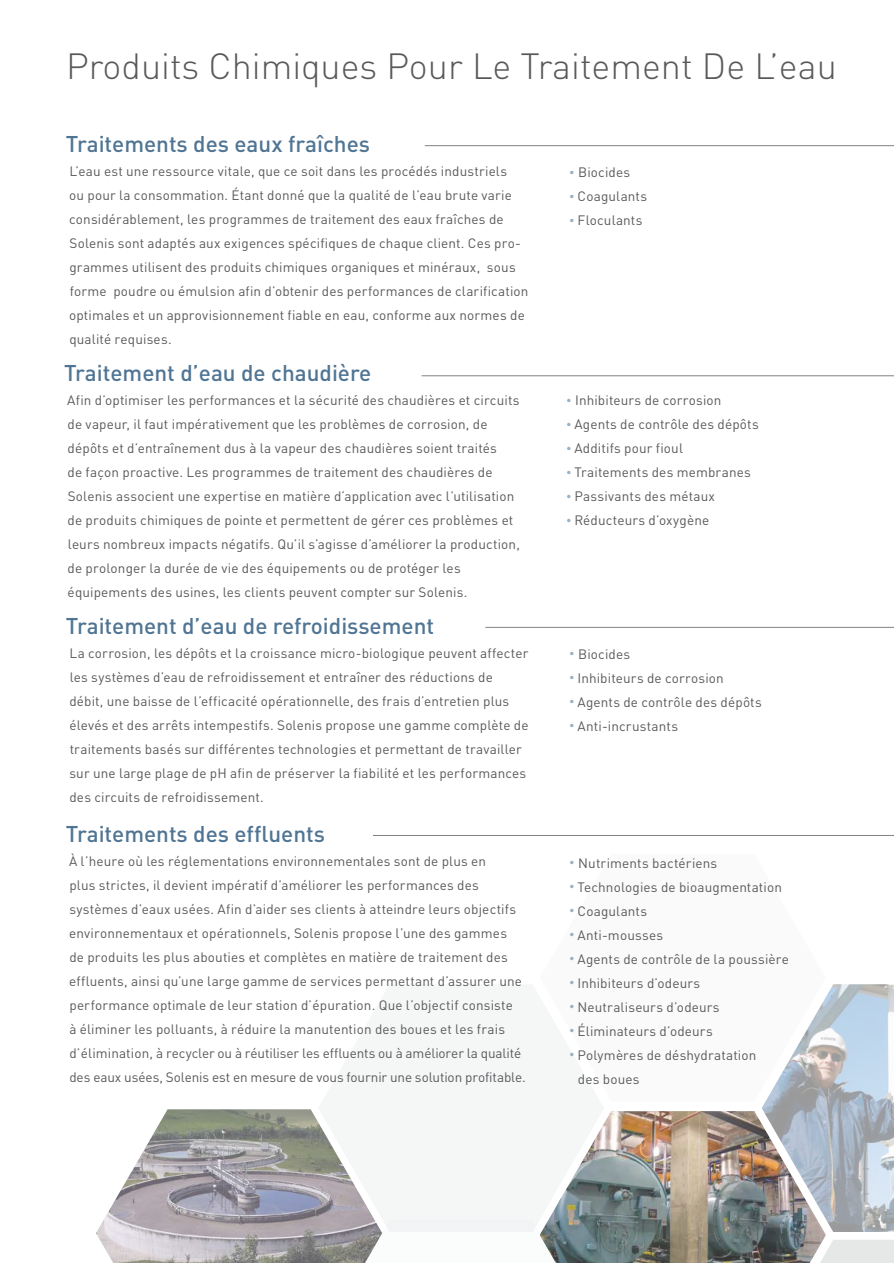
<style>
.page{position:relative;width:894px;height:1263px;background:#fff}
.page>*{position:absolute;margin:0;border:0;box-sizing:border-box;transform-origin:0 0}
.t1{font:300 36px "DINOT";color:#58595b}
.t2{font:500 22.5px "DINOT";color:#507594}
.t3{font:13.5px/24px "DINOT";letter-spacing:.01em;color:#58595b}
.s1{font-size:10.5px;color:#95b2c8}
</style>
<div class="page">
<img style="left:96px;top:984px;width:797px;height:279px">
<svg style="left:539px;top:984px;width:286px;height:117px"></svg>
<hr style="left:421px;top:375px;width:472px;height:1px;background:#808285">
<hr style="left:485px;top:627px;width:408px;height:1px;background:#808285">
<hr style="left:373px;top:835px;width:520px;height:1px;background:#808285">
<hr style="left:424px;top:145px;width:469px;height:1px;background:#808285">
<h1 class="t1" style="left:66px;top:44px;width:771px">Produits Chimiques Pour Le Traitement De L’eau</h1>
<h2 class="t2" style="left:66px;top:129px;width:306px">Traitements des eaux fraîches</h2>
<p class="t3" style="left:69px;top:159px;width:460px">L’eau est une ressource vitale, que ce soit dans les procédés industriels<br>ou pour la consommation. Étant donné que la qualité de l’eau brute varie considérablement, les programmes de traitement des eaux fraîches de Solenis sont adaptés aux exigences spécifiques de chaque client. Ces pro&shy;grammes utilisent des produits chimiques organiques et minéraux, sous forme poudre ou émulsion afin d’obtenir des performances de clarification optimales et un approvisionnement fiable en eau, conforme aux normes de qualité requises.</p>
<p class="t3" style="left:569px;top:160px;width:62px"><span class="s1">•</span> Biocides</p>
<p class="t3" style="left:569px;top:184px;width:79px"><span class="s1">•</span> Coagulants</p>
<p class="t3" style="left:569px;top:208px;width:75px"><span class="s1">•</span> Floculants</p>
<h2 class="t2" style="left:64px;top:358px;width:309px">Traitement d’eau de chaudière</h2>
<p class="t3" style="left:67px;top:388px;width:454px">Afin d’optimiser les performances et la sécurité des chaudières et circuits de vapeur, il faut impérativement que les problèmes de corrosion, de dépôts et d’entraînement dus à la vapeur des chaudières soient traités<br>de façon proactive. Les programmes de traitement des chaudières de Solenis associent une expertise en matière d’application avec l’utilisation de produits chimiques de pointe et permettent de gérer ces problèmes et leurs nombreux impacts négatifs. Qu’il s’agisse d’améliorer la production, de prolonger la durée de vie des équipements ou de protéger les équipements des usines, les clients peuvent compter sur Solenis.</p>
<p class="t3" style="left:566px;top:388px;width:157px"><span class="s1">•</span> Inhibiteurs de corrosion</p>
<p class="t3" style="left:566px;top:412px;width:194px"><span class="s1">•</span> Agents de contrôle des dépôts</p>
<p class="t3" style="left:566px;top:436px;width:118px"><span class="s1">•</span> Additifs pour fioul</p>
<p class="t3" style="left:566px;top:460px;width:186px"><span class="s1">•</span> Traitements des membranes</p>
<p class="t3" style="left:566px;top:484px;width:150px"><span class="s1">•</span> Passivants des métaux</p>
<p class="t3" style="left:566px;top:508px;width:144px"><span class="s1">•</span> Réducteurs d’oxygène</p>
<h2 class="t2" style="left:66px;top:611px;width:370px">Traitement d’eau de refroidissement</h2>
<p class="t3" style="left:69px;top:641px;width:460px">La corrosion, les dépôts et la croissance micro-biologique peuvent affecter les systèmes d’eau de refroidissement et entraîner des réductions de débit, une baisse de l’efficacité opérationnelle, des frais d’entretien plus élevés et des arrêts intempestifs. Solenis propose une gamme complète de traitements basés sur différentes technologies et permettant de travailler sur une large plage de pH afin de préserver la fiabilité et les performances des circuits de refroidissement.</p>
<h2 class="t2" style="left:66px;top:819px;width:260px">Traitements des effluents</h2>
<p class="t3" style="left:69px;top:849px;width:458px">À l’heure où les réglementations environnementales sont de plus en<br>plus strictes, il devient impératif d’améliorer les performances des systèmes d’eaux usées. Afin d’aider ses clients à atteindre leurs objectifs environnementaux et opérationnels, Solenis propose l’une des gammes<br>de produits les plus abouties et complètes en matière de traitement des effluents, ainsi qu’une large gamme de services permettant d’assurer une performance optimale de leur station d’épuration. Que l’objectif consiste<br>à éliminer les polluants, à réduire la manutention des boues et les frais d’élimination, à recycler ou à réutiliser les effluents ou à améliorer la qualité des eaux usées, Solenis est en mesure de vous fournir une solution profitable.</p>
<p class="t3" style="left:569px;top:641px;width:62px"><span class="s1">•</span> Biocides</p>
<p class="t3" style="left:569px;top:665px;width:156px"><span class="s1">•</span> Inhibiteurs de corrosion</p>
<p class="t3" style="left:569px;top:689px;width:194px"><span class="s1">•</span> Agents de contrôle des dépôts</p>
<p class="t3" style="left:569px;top:713px;width:110px"><span class="s1">•</span> Anti-incrustants</p>
<p class="t3" style="left:569px;top:850px;width:149px"><span class="s1">•</span> Nutriments bactériens</p>
<p class="t3" style="left:569px;top:874px;width:214px"><span class="s1">•</span> Technologies de bioaugmentation</p>
<p class="t3" style="left:569px;top:898px;width:79px"><span class="s1">•</span> Coagulants</p>
<p class="t3" style="left:569px;top:922px;width:95px"><span class="s1">•</span> Anti-mousses</p>
<p class="t3" style="left:569px;top:946px;width:221px"><span class="s1">•</span> Agents de contrôle de la poussière</p>
<p class="t3" style="left:569px;top:970px;width:132px"><span class="s1">•</span> Inhibiteurs d’odeurs</p>
<p class="t3" style="left:569px;top:994px;width:152px"><span class="s1">•</span> Neutraliseurs d’odeurs</p>
<p class="t3" style="left:569px;top:1018px;width:145px"><span class="s1">•</span> Éliminateurs d’odeurs</p>
<p class="t3" style="left:577px;top:1042px;width:180px;text-indent:-9px"><span class="s1">•</span> Polymères de déshydratation des boues</p>
</div>
